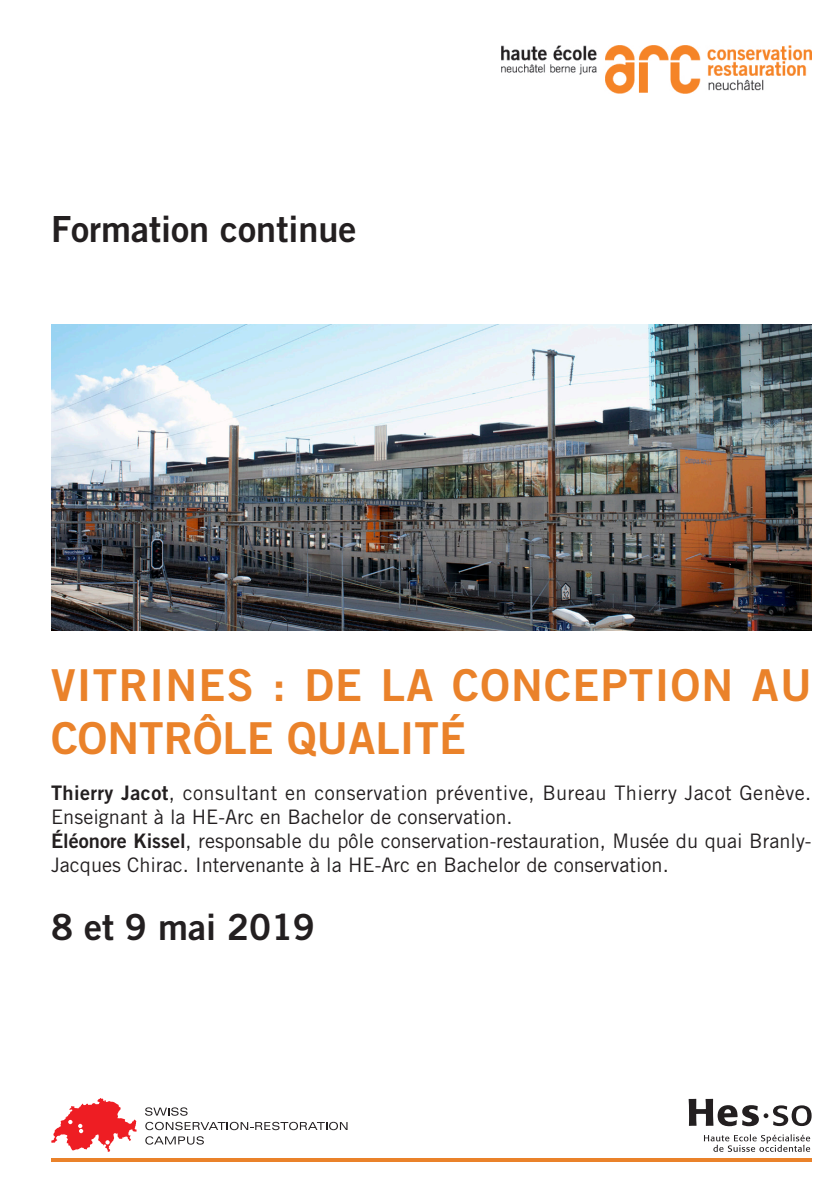
<style>
.page{position:relative;width:840px;height:1191px;background:#fff}
.page>*{position:absolute;margin:0;border:0;box-sizing:border-box;transform-origin:0 0}
.TITRE_1ère_page{font:44px/52.8px "Trade Gothic LT Std Bd 2";letter-spacing:.03em;color:#ea822a}
.DATE_1ère_page{font:36px "Trade Gothic LT Std Bd 2";color:#231f20}
.TEXTE_Trade_Gothic{font:20px/24px "Trade Gothic LT Std";color:#231f20}
.TEXTE_Trade_Gothic-2{font:20px/24px "Trade Gothic LT Std";letter-spacing:.02em;color:#231f20}
.s1{font-family:"Trade Gothic LT Std Bd 2"}
</style>
<div class="page">
<hr style="left:51px;top:1158px;width:760px;height:3px;background:#ea822a">
<img style="left:51px;top:324px;width:760px;height:306px">
<img style="left:501px;top:45px;width:310px;height:49px">
<svg style="left:703px;top:1134px;width:106px;height:17px"></svg>
<svg style="left:688px;top:1098px;width:123px;height:28px"></svg>
<svg style="left:145px;top:1107px;width:42px;height:8px"></svg>
<svg style="left:145px;top:1121px;width:202px;height:9px"></svg>
<svg style="left:145px;top:1136px;width:59px;height:8px"></svg>
<svg style="left:51px;top:1098px;width:86px;height:53px"></svg>
<p class="DATE_1ère_page" style="left:51px;top:206px;width:307px">Formation continue</p>
<p class="TITRE_1ère_page" style="left:51px;top:658px;width:762px">VITRINES : DE LA CONCEPTION AU<br>CONTRÔLE QUALITÉ</p>
<p class="TEXTE_Trade_Gothic-2" style="left:51px;top:781px;width:761px"><span class="s1">Thierry Jacot</span>, consultant en conservation préventive, Bureau Thierry Jacot Genève.<br>Enseignant à la HE-Arc en Bachelor de conservation.</p>
<p class="TEXTE_Trade_Gothic" style="left:51px;top:829px;width:761px"><span class="s1">Éléonore Kissel</span>, responsable du pôle conservation-restauration, Musée du quai Branly-<br>Jacques Chirac. Intervenante à la HE-Arc en Bachelor de conservation.</p>
<p class="DATE_1ère_page" style="left:51px;top:905px;width:265px">8 et 9 mai 2019</p>
</div>
